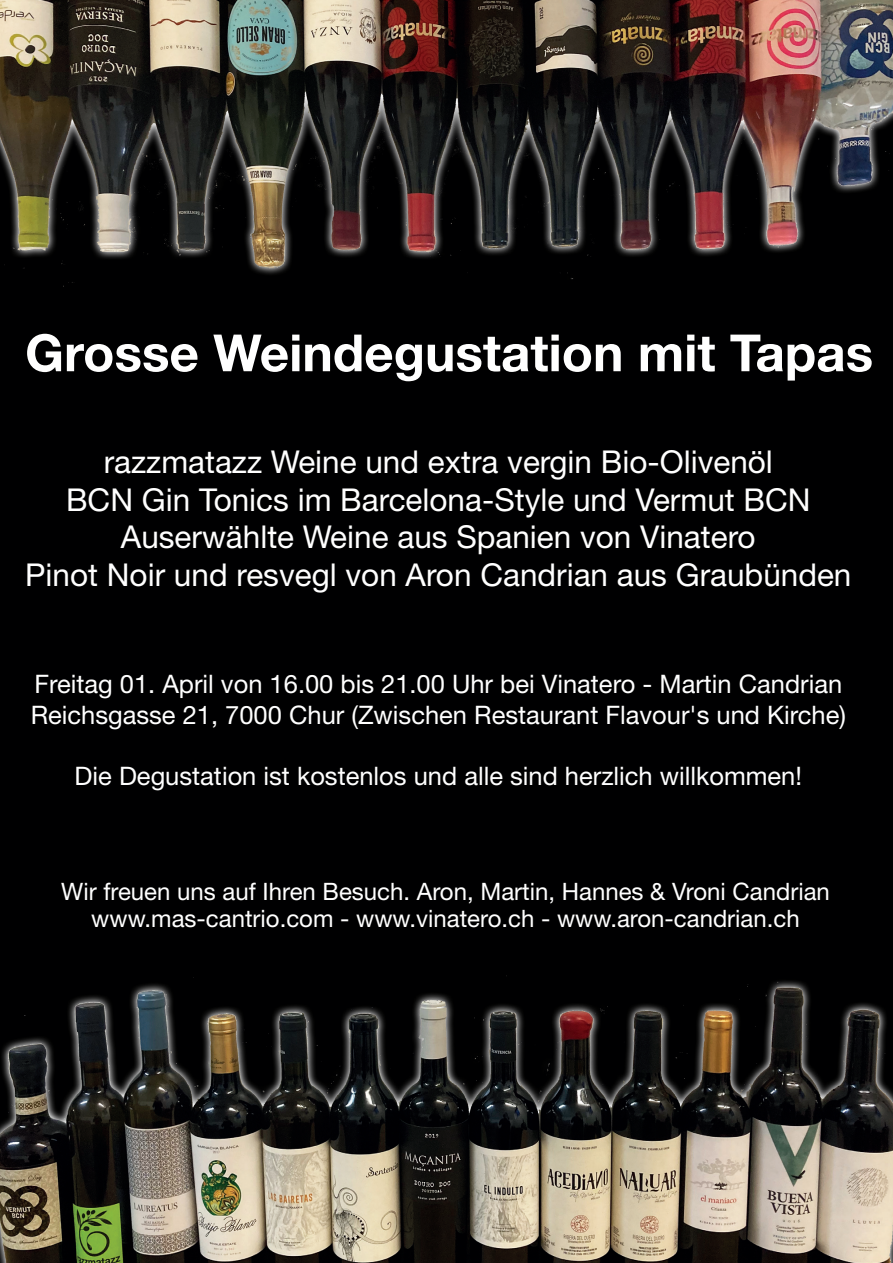
<style>
.page{position:relative;width:893px;height:1263px;background:#000001}
.page>*{position:absolute;margin:0;border:0;box-sizing:border-box;transform-origin:0 0}
.t1{font:700 51.3px "Helvetica Neue LT Std";color:#fff}
.t2{font:31.5px/37.8px "Helvetica Neue LT Std";color:#fff;text-align:center}
.t3{font:25.5px/30.6px "Helvetica Neue LT Std";color:#fff}
.t4{font:24px/27px "Helvetica Neue LT Std";color:#fff;text-align:center}
</style>
<div class="page">
<img style="left:0;top:975px;width:893px;height:288px">
<img style="left:0;top:0;width:893px;height:286px">
<h1 class="t1" style="left:25px;top:321px;width:849px">Grosse Weindegustation mit Tapas</h1>
<p class="t2" style="left:25px;top:442px;width:828px">razzmatazz Weine und extra vergin Bio-Olivenöl<br>BCN Gin Tonics im Barcelona-Style und Vermut BCN Auserwählte Weine aus Spanien von Vinatero<br>Pinot Noir und resvegl von Aron Candrian aus Graubünden</p>
<p class="t3" style="left:31px;top:668px;width:817px">Freitag 01. April von 16.00 bis 21.00 Uhr bei Vinatero - Martin Candrian<br>Reichsgasse 21, 7000 Chur (Zwischen Restaurant Flavour's und Kirche)</p>
<p class="t3" style="left:75px;top:760px;width:729px">Die Degustation ist kostenlos und alle sind herzlich willkommen!</p>
<p class="t4" style="left:61px;top:877px;width:770px">Wir freuen uns auf Ihren Besuch. Aron, Martin, Hannes &amp; Vroni Candrian www.mas-cantrio.com - www.vinatero.ch - www.aron-candrian.ch</p>
</div>
